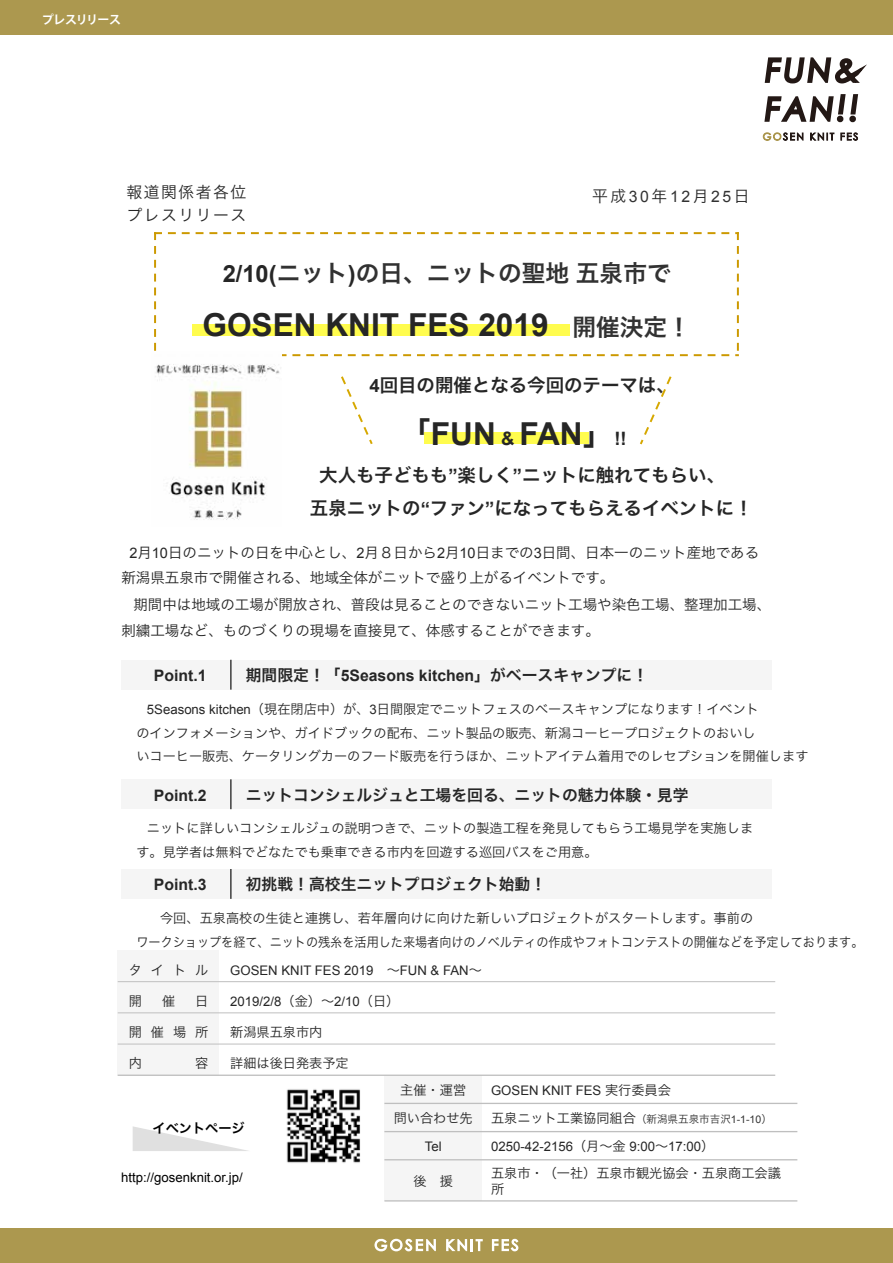
<style>
.page{position:relative;width:893px;height:1263px;background:#fff}
.page>*{position:absolute;margin:0;border:0;box-sizing:border-box;transform-origin:0 0}
.t1{font:700 31.65px "Arial";color:#262626}
.t2{font:23.7px "Hiragino Sans W6";color:#323232}
.t3{font:18.45px/33px "Hiragino Sans W6";color:#262626}
.t4{font:15.75px "Hiragino Sans W6";color:#262626}
.t5{font:700 15.75px "Arial";color:#262626}
.t6{font:15.75px/22.4px "Hiragino Sans W3";letter-spacing:.1em;color:#262626}
.t7{font:15.75px "Arial";color:#323232}
.t8{font:14.55px/25px "Hiragino Sans W3";color:#262626}
.t9{font:13.2px/23.7px "Hiragino Sans W3";color:#262626}
.t10{font:13.2px "Arial";color:#262626}
.t11{font:13.2px "Arial";color:#000}
.t12{font:13.2px "Hiragino Sans W6";color:#000}
.t13{font:700 12px "Koz Go Pr 6 N";letter-spacing:-.05em;color:#fff}
.s1{font-family:"Hiragino Sans W3";color:#262626}
.s2{font-family:"Arial";font-weight:700;color:#262626}
.s3{font-family:"Hiragino Sans W6";font-weight:400;font-size:23.7px;color:#323232}
.s4{font-family:"Arial";font-weight:700}
.s5{color:#323232}
.s6{font-family:"Hiragino Sans W6";font-weight:400}
.s7{font-size:18.45px}
.s8{font-family:"Arial"}
.s9{font-family:"Hiragino Sans W3"}
.s10{font-size:10.5px;color:#323232}
.s11{font-family:"Arial";font-size:10.5px;color:#323232}
</style>
<div class="page">
<div style="left:424px;top:433px;width:164px;height:11px;background:#fffc4e"></div>
<svg style="left:154px;top:232px;width:585px;height:124px"></svg>
<div style="left:384px;top:1075px;width:98px;height:28px;background:#f5f5f5"></div>
<div style="left:384px;top:1103px;width:98px;height:28px;background:#f5f5f5"></div>
<div style="left:384px;top:1131px;width:98px;height:29px;background:#f5f5f5"></div>
<div style="left:384px;top:1160px;width:98px;height:41px;background:#f5f5f5"></div>
<hr style="left:384px;top:1103px;width:413px;height:1px;background:#bfbfbf">
<hr style="left:384px;top:1131px;width:413px;height:1px;background:#bfbfbf">
<hr style="left:384px;top:1159px;width:413px;height:1px;background:#bfbfbf">
<hr style="left:384px;top:1200px;width:413px;height:1px;background:#bfbfbf">
<svg style="left:133px;top:1126px;width:115px;height:25px"></svg>
<img style="left:154px;top:351px;width:127px;height:169px">
<div style="left:118px;top:950px;width:101px;height:32px;background:#f5f5f5"></div>
<div style="left:118px;top:982px;width:101px;height:31px;background:#f5f5f5"></div>
<div style="left:118px;top:1013px;width:101px;height:31px;background:#f5f5f5"></div>
<div style="left:118px;top:1044px;width:101px;height:31px;background:#f5f5f5"></div>
<hr style="left:118px;top:981px;width:657px;height:1px;background:#bfbfbf">
<hr style="left:118px;top:1012px;width:657px;height:1px;background:#bfbfbf">
<hr style="left:118px;top:1044px;width:657px;height:1px;background:#bfbfbf">
<hr style="left:118px;top:1074px;width:657px;height:2px;background:#bfbfbf">
<div style="left:121px;top:660px;width:110px;height:30px;background:#f5f5f5"></div>
<div style="left:231px;top:660px;width:540px;height:30px;background:#f5f5f5"></div>
<hr style="left:230px;top:660px;width:2px;height:30px;background:#262626">
<div style="left:121px;top:869px;width:110px;height:30px;background:#f5f5f5"></div>
<div style="left:231px;top:869px;width:540px;height:30px;background:#f5f5f5"></div>
<hr style="left:230px;top:869px;width:2px;height:30px;background:#262626">
<div style="left:121px;top:779px;width:110px;height:30px;background:#f5f5f5"></div>
<div style="left:231px;top:779px;width:540px;height:30px;background:#f5f5f5"></div>
<hr style="left:230px;top:779px;width:2px;height:30px;background:#262626">
<svg style="left:341px;top:376px;width:32px;height:68px"></svg>
<svg style="left:640px;top:376px;width:32px;height:69px"></svg>
<img style="left:286px;top:1089px;width:74px;height:74px">
<div style="left:0;top:0;width:893px;height:34px;background:#ac984f"></div>
<div style="left:0;top:1229px;width:893px;height:34px;background:#ac984f"></div>
<svg style="left:764px;top:57px;width:101px;height:27px"></svg>
<svg style="left:764px;top:94px;width:95px;height:29px"></svg>
<svg style="left:762px;top:132px;width:42px;height:9px"></svg>
<svg style="left:810px;top:132px;width:48px;height:9px"></svg>
<svg style="left:374px;top:1238px;width:62px;height:13px"></svg>
<svg style="left:446px;top:1239px;width:37px;height:12px"></svg>
<svg style="left:492px;top:1238px;width:26px;height:13px"></svg>
<p class="t13" style="left:42px;top:13px;width:81px">プレスリリース</p>
<p class="t6" style="left:126px;top:180px;width:121px">報道関係者各位プレスリリース</p>
<p class="t7" style="left:592px;top:186px;width:159px"><span class="s1">平成</span>30<span class="s1">年</span>12<span class="s1">月</span>25<span class="s1">日</span></p>
<h2 class="t2" style="left:223px;top:251px;width:450px"><span class="s2">2/10(</span>ニット<span class="s2">)</span>の日、ニットの聖地五泉市で</h2>
<h1 class="t1" style="left:202px;top:304px;width:490px">GOSEN KNIT FES 2019<span class="s3">　開催決定！</span></h1>
<h3 class="t3" style="left:369px;top:368px;width:307px"><span class="s4">4</span>回目の開催となる今回のテーマは<span class="s5">、</span></h3>
<h1 class="t1" style="left:399px;top:413px;width:229px"><span class="s6">「</span>FUN <span class="s7">&amp;</span> FAN<span class="s6">」</span><span class="s7">!!</span></h1>
<h3 class="t3" style="left:310px;top:458px;width:444px;text-indent:9px">大人も子どもも<span class="s4">”</span>楽しく<span class="s4">”</span>ニットに触れてもらい<span class="s5">、<br></span>五泉ニットの<span class="s4">“</span>ファン<span class="s4">”</span>になってもらえるイベントに！</h3>
<p class="t8" style="left:121px;top:539px;width:639px;text-indent:8px"><span class="s8">2</span>月<span class="s8">10</span>日のニットの日を中心とし<span class="s5">、</span><span class="s8">2</span>月８日から<span class="s8">2</span>月<span class="s8">10</span>日までの<span class="s8">3</span>日間<span class="s5">、</span>日本一のニット産地である新潟県五泉市で開催される<span class="s5">、</span>地域全体がニットで盛り上がるイベントです<span class="s5">。</span></p>
<p class="t8" style="left:121px;top:590px;width:651px;line-height:26.4px;text-indent:12px">期間中は地域の工場が開放され<span class="s5">、</span>普段は見ることのできないニット工場や染色工場<span class="s5">、</span>整理加工場<span class="s5">、</span>刺繍工場など<span class="s5">、</span>ものづくりの現場を直接見て<span class="s5">、</span>体感することができます<span class="s5">。</span></p>
<p class="t5" style="left:154px;top:665px;width:54px">Point.1</p>
<p class="t4" style="left:246px;top:661px;width:404px">期間限定！「<span class="s4">5Seasons kitchen</span>」がベースキャンプに！</p>
<p class="t9" style="left:136px;top:696px;width:674px;text-indent:11px"><span class="s8">5Seasons kitchen</span>（現在閉店中）が<span class="s5">、</span><span class="s8">3</span>日間限定でニットフェスのベースキャンプになります！イベント<br>のインフォメーションや<span class="s5">、</span>ガイドブックの配布<span class="s5">、</span>ニット製品の販売<span class="s5">、</span>新潟コーヒープロジェクトのおいし<br>いコーヒー販売<span class="s5">、</span>ケータリングカーのフード販売を行うほか<span class="s5">、</span>ニットアイテム着用でのレセプションを開催します</p>
<p class="t5" style="left:154px;top:785px;width:54px">Point.2</p>
<p class="t4" style="left:246px;top:780px;width:444px">ニットコンシェルジュと工場を回る<span class="s5">、</span>ニットの魅力体験・見学</p>
<p class="t9" style="left:136px;top:816px;width:618px;text-indent:11px">ニットに詳しいコンシェルジュの説明つきで<span class="s5">、</span>ニットの製造工程を発見してもらう工場見学を実施します<span class="s5">。</span>見学者は無料でどなたでも乗車できる市内を回遊する巡回バスをご用意<span class="s5">。</span></p>
<p class="t5" style="left:154px;top:874px;width:54px">Point.3</p>
<p class="t4" style="left:246px;top:870px;width:302px">初挑戦！高校生ニットプロジェクト始動！</p>
<p class="t9" style="left:136px;top:905px;width:729px;text-indent:11px">　今回<span class="s5">、</span>五泉高校の生徒と連携し<span class="s5">、</span>若年層向けに向けた新しいプロジェクトがスタートします<span class="s5">。</span>事前の<br>ワークショップを経て<span class="s5">、</span>ニットの残糸を活用した来場者向けのノベルティの作成やフォトコンテストの開催などを予定しております<span class="s5">。</span></p>
<p class="t9" style="left:129px;top:957px;width:81px">タイトル</p>
<p class="t10" style="left:230px;top:961px;width:253px">GOSEN KNIT FES 2019<span class="s9">　～</span>FUN &amp; FAN<span class="s9">～</span></p>
<p class="t9" style="left:129px;top:988px;width:15px">開</p>
<p class="t9" style="left:162px;top:988px;width:15px">催</p>
<p class="t9" style="left:195px;top:988px;width:15px">日</p>
<p class="t10" style="left:230px;top:992px;width:171px">2019/2/8<span class="s9">（金）～</span>2/10<span class="s9">（日）</span></p>
<p class="t9" style="left:129px;top:1019px;width:81px">開催場所</p>
<p class="t9" style="left:230px;top:1019px;width:94px">新潟県五泉市内</p>
<p class="t9" style="left:129px;top:1050px;width:15px">内</p>
<p class="t9" style="left:195px;top:1050px;width:15px">容</p>
<p class="t9" style="left:230px;top:1050px;width:120px">詳細は後日発表予定</p>
<p class="t12" style="left:152px;top:1116px;width:94px">イベントページ</p>
<p class="t11" style="left:121px;top:1169px;width:123px">http://gosenknit.or.jp/</p>
<p class="t9" style="left:400px;top:1077px;width:67px">主催・運営</p>
<p class="t10" style="left:491px;top:1081px;width:181px">GOSEN KNIT FES <span class="s9">実行委員会</span></p>
<p class="t9" style="left:394px;top:1105px;width:81px">問い合わせ先</p>
<p class="t9" style="left:491px;top:1105px;width:282px">五泉ニット工業協同組合<span class="s10">（新潟県五泉市吉沢</span><span class="s11">1-1-10</span><span class="s10">）</span></p>
<p class="t10" style="left:425px;top:1138px;width:18px">Tel</p>
<p class="t10" style="left:491px;top:1138px;width:225px">0250-42-2156<span class="s9">（月～金</span> 9:00<span class="s9">～</span>17:00<span class="s9">）</span></p>
<p class="t9" style="left:413px;top:1168px;width:41px">後　援</p>
<p class="t9" style="left:491px;top:1164px;width:291px;line-height:15.8px">五泉市・（一社）五泉市観光協会・五泉商工会議所</p>
</div>
